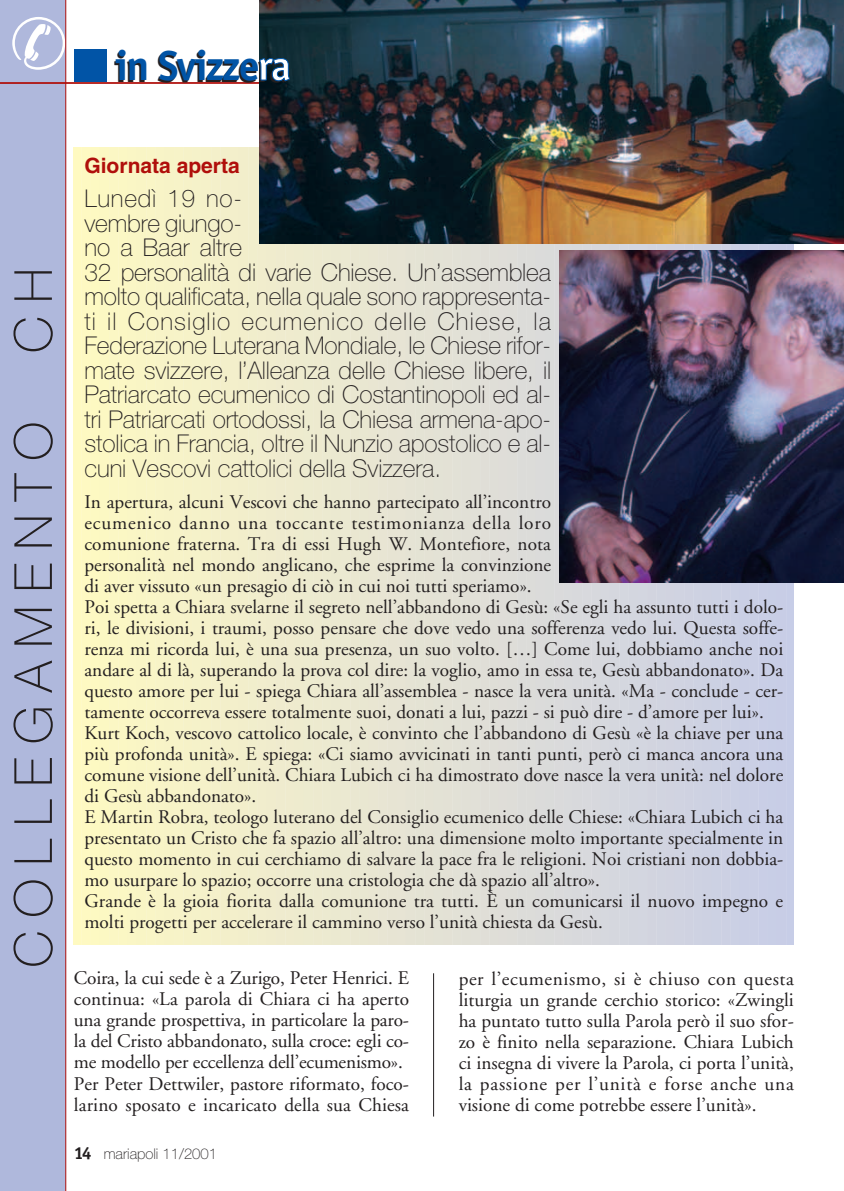
<style>
.page{position:relative;width:844px;height:1191px;background:#fff}
.page>*{position:absolute;margin:0;border:0;box-sizing:border-box;transform-origin:0 0}
.t1{font:100 52.5px "Helvetica Neue";letter-spacing:.25em;color:#231f20}
.t2{font:700 42px "Officina Sans";letter-spacing:-.04em;color:#0154a6}
.t3{font:100 24.5px/24.5px "Helvetica Neue";letter-spacing:-.005em;color:#231f20}
.t4{font:700 21px "Helvetica";color:#b00f0b}
.t5{font:19.25px/21px "Adobe Garamond";color:#231f20}
.t6{font:100 14.88px "Helvetica Neue";color:#231f20}
.s1{color:#fff}
.s2{font-family:"Officina Sans";font-weight:700;font-size:17.5px}
</style>
<div class="page">
<hr style="left:433px;top:973px;width:1px;height:143px;background:#231f20">
<div style="left:74px;top:147px;width:8px;height:798px;background:#fffac1"></div>
<div style="left:81px;top:147px;width:10px;height:798px;background:#fef9c2"></div>
<div style="left:90px;top:147px;width:10px;height:798px;background:#fdf9c2"></div>
<div style="left:100px;top:147px;width:10px;height:798px;background:#fcf8c3"></div>
<div style="left:109px;top:147px;width:10px;height:798px;background:#fbf7c4"></div>
<div style="left:118px;top:147px;width:10px;height:798px;background:#fbf7c4"></div>
<div style="left:127px;top:147px;width:10px;height:798px;background:#faf6c5"></div>
<div style="left:137px;top:147px;width:10px;height:798px;background:#f9f5c5"></div>
<div style="left:146px;top:147px;width:10px;height:798px;background:#f9f5c6"></div>
<div style="left:155px;top:147px;width:10px;height:798px;background:#f8f4c7"></div>
<div style="left:164px;top:147px;width:11px;height:798px;background:#f7f3c7"></div>
<div style="left:174px;top:147px;width:10px;height:798px;background:#f7f3c8"></div>
<div style="left:183px;top:147px;width:10px;height:798px;background:#f6f2c8"></div>
<div style="left:192px;top:147px;width:10px;height:798px;background:#f5f2c9"></div>
<div style="left:201px;top:147px;width:11px;height:798px;background:#f5f1c9"></div>
<div style="left:211px;top:147px;width:10px;height:798px;background:#f4f0ca"></div>
<div style="left:220px;top:147px;width:10px;height:798px;background:#f3efca"></div>
<div style="left:229px;top:147px;width:10px;height:798px;background:#f3efcb"></div>
<div style="left:239px;top:147px;width:10px;height:798px;background:#f2eecb"></div>
<div style="left:248px;top:147px;width:10px;height:798px;background:#f1eecc"></div>
<div style="left:257px;top:147px;width:10px;height:798px;background:#f1edcd"></div>
<div style="left:266px;top:147px;width:10px;height:798px;background:#f0eccd"></div>
<div style="left:276px;top:147px;width:10px;height:798px;background:#efebce"></div>
<div style="left:285px;top:147px;width:10px;height:798px;background:#efebce"></div>
<div style="left:294px;top:147px;width:10px;height:798px;background:#eeebce"></div>
<div style="left:303px;top:147px;width:11px;height:798px;background:#edebcf"></div>
<div style="left:313px;top:147px;width:10px;height:798px;background:#edeacf"></div>
<div style="left:322px;top:147px;width:10px;height:798px;background:#ecead0"></div>
<div style="left:331px;top:147px;width:10px;height:798px;background:#ebe9d0"></div>
<div style="left:340px;top:147px;width:11px;height:798px;background:#ebe9d1"></div>
<div style="left:350px;top:147px;width:10px;height:798px;background:#eae7d1"></div>
<div style="left:359px;top:147px;width:10px;height:798px;background:#e9e7d1"></div>
<div style="left:368px;top:147px;width:10px;height:798px;background:#e9e6d2"></div>
<div style="left:378px;top:147px;width:10px;height:798px;background:#e8e5d3"></div>
<div style="left:387px;top:147px;width:10px;height:798px;background:#e7e4d3"></div>
<div style="left:396px;top:147px;width:10px;height:798px;background:#e7e4d4"></div>
<div style="left:405px;top:147px;width:10px;height:798px;background:#e5e3d4"></div>
<div style="left:415px;top:147px;width:10px;height:798px;background:#e4e3d4"></div>
<div style="left:424px;top:147px;width:10px;height:798px;background:#e4e2d4"></div>
<div style="left:433px;top:147px;width:10px;height:798px;background:#e3e2d5"></div>
<div style="left:442px;top:147px;width:11px;height:798px;background:#e3e1d5"></div>
<div style="left:452px;top:147px;width:10px;height:798px;background:#e2e1d6"></div>
<div style="left:461px;top:147px;width:10px;height:798px;background:#e1e0d6"></div>
<div style="left:470px;top:147px;width:10px;height:798px;background:#e1e0d7"></div>
<div style="left:479px;top:147px;width:11px;height:798px;background:#e0ded7"></div>
<div style="left:489px;top:147px;width:10px;height:798px;background:#dfded7"></div>
<div style="left:498px;top:147px;width:10px;height:798px;background:#dfddd8"></div>
<div style="left:507px;top:147px;width:10px;height:798px;background:#deddd8"></div>
<div style="left:517px;top:147px;width:10px;height:798px;background:#dcdcd9"></div>
<div style="left:526px;top:147px;width:10px;height:798px;background:#dcdcd9"></div>
<div style="left:535px;top:147px;width:10px;height:798px;background:#dbdbda"></div>
<div style="left:544px;top:147px;width:10px;height:798px;background:#dadbda"></div>
<div style="left:554px;top:147px;width:10px;height:798px;background:#dadadb"></div>
<div style="left:563px;top:147px;width:10px;height:798px;background:#d9dadc"></div>
<div style="left:572px;top:147px;width:10px;height:798px;background:#d8d9dc"></div>
<div style="left:581px;top:147px;width:11px;height:798px;background:#d8d9dd"></div>
<div style="left:591px;top:147px;width:10px;height:798px;background:#d7d8dd"></div>
<div style="left:600px;top:147px;width:10px;height:798px;background:#d6d8de"></div>
<div style="left:609px;top:147px;width:10px;height:798px;background:#d5d7de"></div>
<div style="left:618px;top:147px;width:11px;height:798px;background:#d4d7df"></div>
<div style="left:628px;top:147px;width:10px;height:798px;background:#d3d6df"></div>
<div style="left:637px;top:147px;width:10px;height:798px;background:#d3d6e0"></div>
<div style="left:646px;top:147px;width:10px;height:798px;background:#d2d4df"></div>
<div style="left:656px;top:147px;width:10px;height:798px;background:#d1d4e0"></div>
<div style="left:665px;top:147px;width:10px;height:798px;background:#d1d3e0"></div>
<div style="left:674px;top:147px;width:10px;height:798px;background:#d0d3e1"></div>
<div style="left:683px;top:147px;width:10px;height:798px;background:#cfd2e1"></div>
<div style="left:693px;top:147px;width:10px;height:798px;background:#ced2e2"></div>
<div style="left:702px;top:147px;width:10px;height:798px;background:#cdd1e2"></div>
<div style="left:711px;top:147px;width:10px;height:798px;background:#ccd1e3"></div>
<div style="left:720px;top:147px;width:11px;height:798px;background:#ccd0e3"></div>
<div style="left:730px;top:147px;width:10px;height:798px;background:#cbd0e4"></div>
<div style="left:739px;top:147px;width:10px;height:798px;background:#cacfe5"></div>
<div style="left:748px;top:147px;width:10px;height:798px;background:#cacfe5"></div>
<div style="left:757px;top:147px;width:11px;height:798px;background:#c9cee6"></div>
<div style="left:767px;top:147px;width:10px;height:798px;background:#c8cee6"></div>
<div style="left:776px;top:147px;width:10px;height:798px;background:#c8cde6"></div>
<div style="left:785px;top:147px;width:8px;height:798px;background:#c7cde7"></div>
<img style="left:559px;top:250px;width:284px;height:332px">
<div style="left:0;top:0;width:66px;height:1191px;background:#afb8dc"></div>
<hr style="left:65px;top:0;width:1px;height:1191px;background:#b00f0b">
<hr style="left:0;top:82px;width:843px;height:2px;background:#b00f0b">
<img style="left:259px;top:0;width:584px;height:244px">
<div style="left:74px;top:50px;width:32px;height:32px;background:#0154a6"></div>
<h2 class="t2" style="left:115px;top:50px;width:177px">in Svizze<span class="s1">ra</span></h2>
<h1 class="t1" style="left:14px;top:353px;width:87px;rotate:-90deg">CH</h1>
<h1 class="t1" style="left:14px;top:967px;width:547px;rotate:-90deg">COLLEGAMENTO</h1>
<p class="t4" style="left:84px;top:158px;width:157px">Giornata aperta</p>
<p class="t3" style="left:84px;top:189px;width:468px">Lunedì 19 no-<br>vembre giungo-<br>no a Baar altre<br>32 personalità di varie Chiese. Un’assemblea molto qualificata, nella quale sono rappresenta&shy;ti il Consiglio ecumenico delle Chiese, la Federazione Luterana Mondiale, le Chiese rifor&shy;mate svizzere, l’Alleanza delle Chiese libere, il Patriarcato ecumenico di Costantinopoli ed al&shy;tri Patriarcati ortodossi, la Chiesa armena-apo&shy;stolica in Francia, oltre il Nunzio apostolico e al&shy;cuni Vescovi cattolici della Svizzera.</p>
<p class="t5" style="left:84px;top:493px;width:700px">In apertura, alcuni Vescovi che hanno partecipato all’incontro<br>ecumenico danno una toccante testimonianza della loro<br>comunione fraterna. Tra di essi Hugh W. Montefiore, nota<br>personalità nel mondo anglicano, che esprime la convinzione<br>di aver vissuto «un presagio di ciò in cui noi tutti speriamo».<br>Poi spetta a Chiara svelarne il segreto nell’abbandono di Gesù: «Se egli ha assunto tutti i dolo&shy;ri, le divisioni, i traumi, posso pensare che dove vedo una sofferenza vedo lui. Questa soffe&shy;renza mi ricorda lui, è una sua presenza, un suo volto. […] Come lui, dobbiamo anche noi andare al di là, superando la prova col dire: la voglio, amo in essa te, Gesù abbandonato». Da questo amore per lui - spiega Chiara all’assemblea - nasce la vera unità. «Ma - conclude - cer&shy;tamente occorreva essere totalmente suoi, donati a lui, pazzi - si può dire - d’amore per lui».<br>Kurt Koch, vescovo cattolico locale, è convinto che l’abbandono di Gesù «è la chiave per una più profonda unità». E spiega: «Ci siamo avvicinati in tanti punti, però ci manca ancora una comune visione dell’unità. Chiara Lubich ci ha dimostrato dove nasce la vera unità: nel dolore di Gesù abbandonato».<br>E Martin Robra, teologo luterano del Consiglio ecumenico delle Chiese: «Chiara Lubich ci ha presentato un Cristo che fa spazio all’altro: una dimensione molto importante specialmente in questo momento in cui cerchiamo di salvare la pace fra le religioni. Noi cristiani non dobbia&shy;mo usurpare lo spazio; occorre una cristologia che dà spazio all’altro».<br>Grande è la gioia fiorita dalla comunione tra tutti. È un comunicarsi il nuovo impegno e molti progetti per accelerare il cammino verso l’unità chiesta da Gesù.</p>
<p class="t5" style="left:74px;top:969px;width:336px">Coira, la cui sede è a Zurigo, Peter Henrici. E continua: «La parola di Chiara ci ha aperto una grande prospettiva, in particolare la paro&shy;la del Cristo abbandonato, sulla croce: egli co&shy;me modello per eccellenza dell’ecumenismo».<br>Per Peter Dettwiler, pastore riformato, foco&shy;larino sposato e incaricato della sua Chiesa</p>
<p class="t6" style="left:74px;top:1148px;width:145px"><span class="s2">14</span> mariapoli 11/2001</p>
<p class="t5" style="left:458px;top:970px;width:336px;text-align:justify">per l’ecumenismo, si è chiuso con questa liturgia un grande cerchio storico: «Zwingli ha puntato tutto sulla Parola però il suo sfor&shy;zo è finito nella separazione. Chiara Lubich ci insegna di vivere la Parola, ci porta l’unità, la passione per l’unità e forse anche una visione di come potrebbe essere l’unità».</p>
</div>
